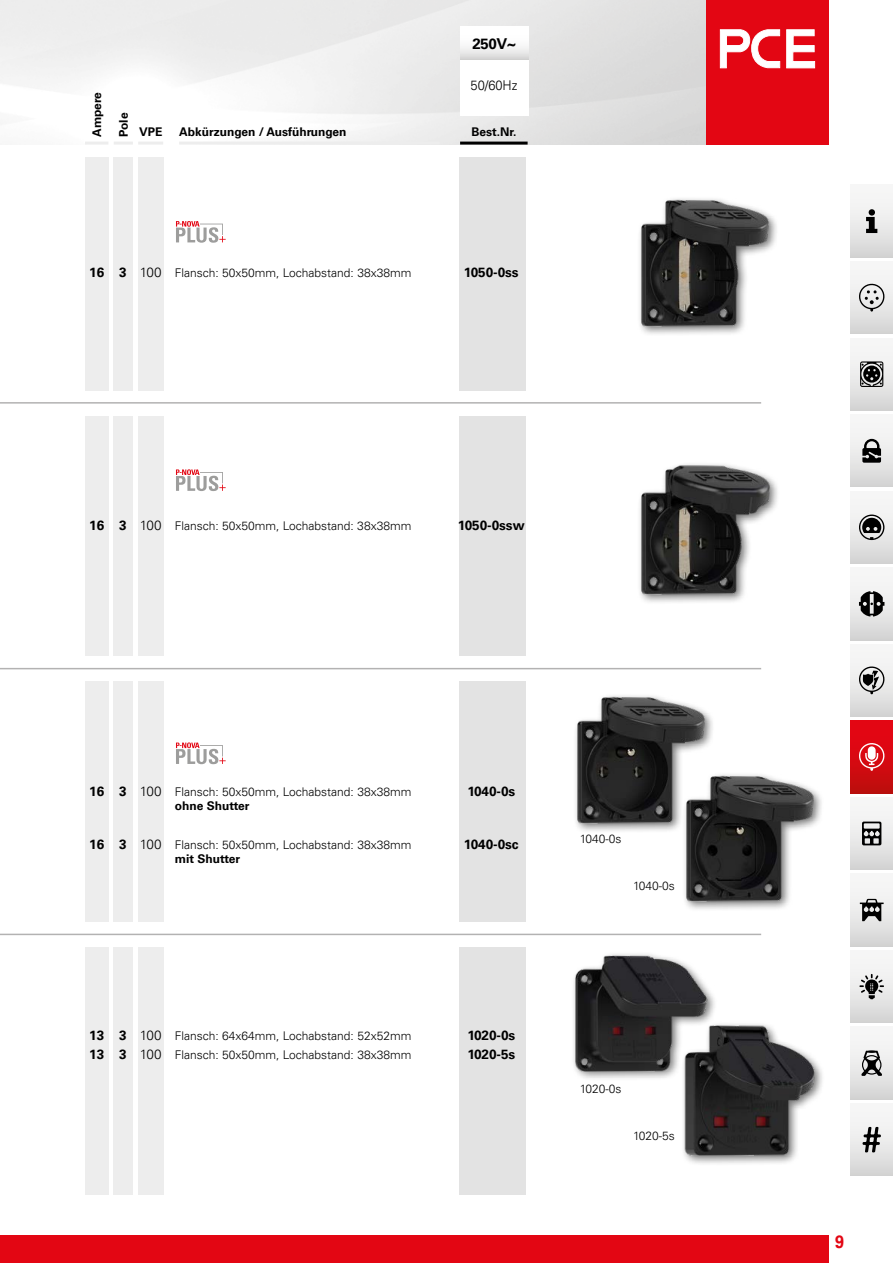
<style>
.page{position:relative;width:893px;height:1263px;background:#fff}
.page>*{position:absolute;margin:0;border:0;box-sizing:border-box;transform-origin:0 0}
.t1{font:700 18px "Univers LT Pro 65";color:#e30613;scale:.9 1}
.t2{font:700 15px "Univers LT Pro 65";color:#000}
.t3{font:700 13.5px "Univers LT Pro 65";color:#000}
.t4{font:300 13.5px "Univers LT Pro 45";color:#000;scale:.95 1}
.t5{font:300 12px "Univers LT Pro 45";color:#000}
.t6{font:700 12px "Univers LT Pro 65";color:#000}
.s1{font-family:"Univers LT Pro 65";font-weight:700;font-size:13.5px}
.s2{font-size:13.5px}
</style>
<div class="page">
<div style="left:0;top:1235px;width:829px;height:28px;background:#e30613"></div>
<hr style="left:460px;top:142px;width:68px;height:3px;background:#000">
<hr style="left:85px;top:142px;width:23px;height:3px;background:#ededed">
<hr style="left:114px;top:142px;width:19px;height:3px;background:#ededed">
<hr style="left:138px;top:142px;width:25px;height:3px;background:#ededed">
<hr style="left:179px;top:142px;width:261px;height:3px;background:#ededed">
<div style="left:706px;top:0;width:123px;height:145px;background:#e30613"></div>
<svg style="left:786px;top:29px;width:29px;height:39px"></svg>
<svg style="left:720px;top:29px;width:60px;height:39px"></svg>
<div style="left:460px;top:26px;width:68px;height:34px;background:linear-gradient(to bottom,#fff,#dfdfdf)"></div>
<div style="left:850px;top:721px;width:43px;height:72px;background:linear-gradient(to bottom,#eb0516,#c00e0e)"></div>
<svg style="left:859px;top:743px;width:25px;height:28px"></svg>
<div style="left:850px;top:568px;width:43px;height:72px;background:linear-gradient(to bottom,#fbfbfb,#d7d7d6)"></div>
<svg style="left:859px;top:591px;width:25px;height:25px"></svg>
<div style="left:850px;top:644px;width:43px;height:72px;background:linear-gradient(to bottom,#fbfbfb,#d8d8d7)"></div>
<svg style="left:859px;top:666px;width:25px;height:28px"></svg>
<div style="left:850px;top:491px;width:43px;height:72px;background:linear-gradient(to bottom,#fbfbfb,#d7d7d7)"></div>
<svg style="left:859px;top:514px;width:25px;height:26px"></svg>
<div style="left:850px;top:415px;width:43px;height:72px;background:linear-gradient(to bottom,#fcfcfc,#d8d8d8)"></div>
<svg style="left:862px;top:439px;width:19px;height:24px"></svg>
<div style="left:850px;top:261px;width:43px;height:73px;background:linear-gradient(to bottom,#fbfbfb,#d7d7d7)"></div>
<svg style="left:859px;top:284px;width:25px;height:28px"></svg>
<div style="left:850px;top:185px;width:43px;height:72px;background:linear-gradient(to bottom,#fcfcfc,#d8d8d8)"></div>
<svg style="left:866px;top:209px;width:11px;height:24px"></svg>
<div style="left:850px;top:338px;width:43px;height:72px;background:linear-gradient(to bottom,#fcfcfc,#d8d8d8)"></div>
<div style="left:850px;top:797px;width:43px;height:73px;background:linear-gradient(to bottom,#fcfcfc,#d5d5d5)"></div>
<div style="left:850px;top:874px;width:43px;height:72px;background:linear-gradient(to bottom,#fcfcfc,#d8d8d8)"></div>
<div style="left:850px;top:950px;width:43px;height:73px;background:linear-gradient(to bottom,#fcfcfc,#d8d8d7)"></div>
<div style="left:850px;top:1027px;width:43px;height:72px;background:linear-gradient(to bottom,#fcfcfc,#d8d8d8)"></div>
<svg style="left:860px;top:361px;width:23px;height:26px"></svg>
<svg style="left:862px;top:821px;width:19px;height:24px"></svg>
<div style="left:850px;top:1103px;width:43px;height:73px;background:linear-gradient(to bottom,#fcfcfc,#d8d8d8)"></div>
<svg style="left:859px;top:974px;width:25px;height:25px"></svg>
<svg style="left:861px;top:1050px;width:21px;height:26px"></svg>
<svg style="left:860px;top:899px;width:24px;height:22px"></svg>
<svg style="left:862px;top:1127px;width:19px;height:25px"></svg>
<div style="left:85px;top:157px;width:24px;height:1038px;background:#ededed"></div>
<div style="left:114px;top:157px;width:19px;height:1038px;background:#ededed"></div>
<div style="left:138px;top:157px;width:26px;height:1038px;background:#ededed"></div>
<div style="left:459px;top:157px;width:67px;height:1038px;background:#e3e3e3"></div>
<div style="left:51px;top:391px;width:595px;height:25px;background:#fff"></div>
<div style="left:51px;top:656px;width:595px;height:25px;background:#fff"></div>
<div style="left:51px;top:922px;width:595px;height:24px;background:#fff"></div>
<svg style="left:176px;top:469px;width:50px;height:22px"></svg>
<svg style="left:176px;top:221px;width:50px;height:22px"></svg>
<svg style="left:176px;top:742px;width:50px;height:22px"></svg>
<div style="left:636px;top:196px;width:143px;height:140px;background:#000;opacity:.55"></div>
<img style="left:636px;top:196px;width:136px;height:133px">
<div style="left:636px;top:461px;width:144px;height:144px;background:#000;opacity:.55"></div>
<img style="left:636px;top:461px;width:136px;height:137px">
<div style="left:571px;top:951px;width:147px;height:130px;background:#000;opacity:.55"></div>
<img style="left:572px;top:951px;width:137px;height:129px">
<div style="left:573px;top:693px;width:142px;height:140px;background:#000;opacity:.55"></div>
<img style="left:573px;top:693px;width:136px;height:133px">
<div style="left:681px;top:1021px;width:144px;height:145px;background:#000;opacity:.55"></div>
<img style="left:681px;top:1022px;width:137px;height:137px">
<div style="left:682px;top:772px;width:142px;height:140px;background:#000;opacity:.55"></div>
<img style="left:681px;top:768px;width:137px;height:137px">
<hr style="left:0;top:402px;width:761px;height:2px;background:#b3b2b2">
<hr style="left:0;top:668px;width:761px;height:1px;background:#b3b2b2">
<hr style="left:0;top:934px;width:761px;height:1px;background:#b3b2b2">
<p class="t6" style="left:88px;top:137px;width:46px;rotate:-90deg">Ampere</p>
<p class="t6" style="left:115px;top:137px;width:26px;rotate:-90deg">Pole</p>
<p class="t2" style="left:472px;top:33px;width:45px">250V~</p>
<p class="t4" style="left:471px;top:76px;width:51px">50/60Hz</p>
<p class="t6" style="left:139px;top:123px;width:25px">VPE</p>
<p class="t6" style="left:179px;top:123px;width:169px">Abkürzungen / Ausführungen</p>
<p class="t6" style="left:472px;top:123px;width:46px">Best.Nr.</p>
<p class="t5" style="left:89px;top:265px;width:324px"><span class="s1">16 3</span> <span class="s2">100</span> Flansch: 50x50mm, Lochabstand: 38x38mm</p>
<p class="t3" style="left:464px;top:263px;width:56px">1050-0ss</p>
<p class="t5" style="left:89px;top:518px;width:324px"><span class="s1">16 3</span> <span class="s2">100</span> Flansch: 50x50mm, Lochabstand: 38x38mm</p>
<p class="t3" style="left:458px;top:516px;width:68px">1050-0ssw</p>
<p class="t5" style="left:89px;top:783px;width:324px"><span class="s1">16 3</span> <span class="s2">100</span> Flansch: 50x50mm, Lochabstand: 38x38mm</p>
<p class="t3" style="left:467px;top:781px;width:49px">1040-0s</p>
<p class="t6" style="left:175px;top:797px;width:76px">ohne Shutter</p>
<p class="t5" style="left:89px;top:837px;width:324px"><span class="s1">16 3</span> <span class="s2">100</span> Flansch: 50x50mm, Lochabstand: 38x38mm</p>
<p class="t3" style="left:464px;top:835px;width:56px">1040-0sc</p>
<p class="t6" style="left:175px;top:851px;width:67px">mit Shutter</p>
<p class="t5" style="left:89px;top:1027px;width:324px"><span class="s1">13 3</span> <span class="s2">100</span> Flansch: 64x64mm, Lochabstand: 52x52mm</p>
<p class="t3" style="left:467px;top:1025px;width:49px">1020-0s</p>
<p class="t5" style="left:89px;top:1047px;width:324px"><span class="s1">13 3</span> <span class="s2">100</span> Flansch: 50x50mm, Lochabstand: 38x38mm</p>
<p class="t3" style="left:467px;top:1045px;width:49px">1020-5s</p>
<p class="t5" style="left:580px;top:831px;width:43px">1040-0s</p>
<p class="t5" style="left:633px;top:878px;width:43px">1040-0s</p>
<p class="t5" style="left:580px;top:1081px;width:43px">1020-0s</p>
<p class="t5" style="left:633px;top:1128px;width:43px">1020-5s</p>
<h1 class="t1" style="left:835px;top:1229px;width:12px">9</h1>
</div>
